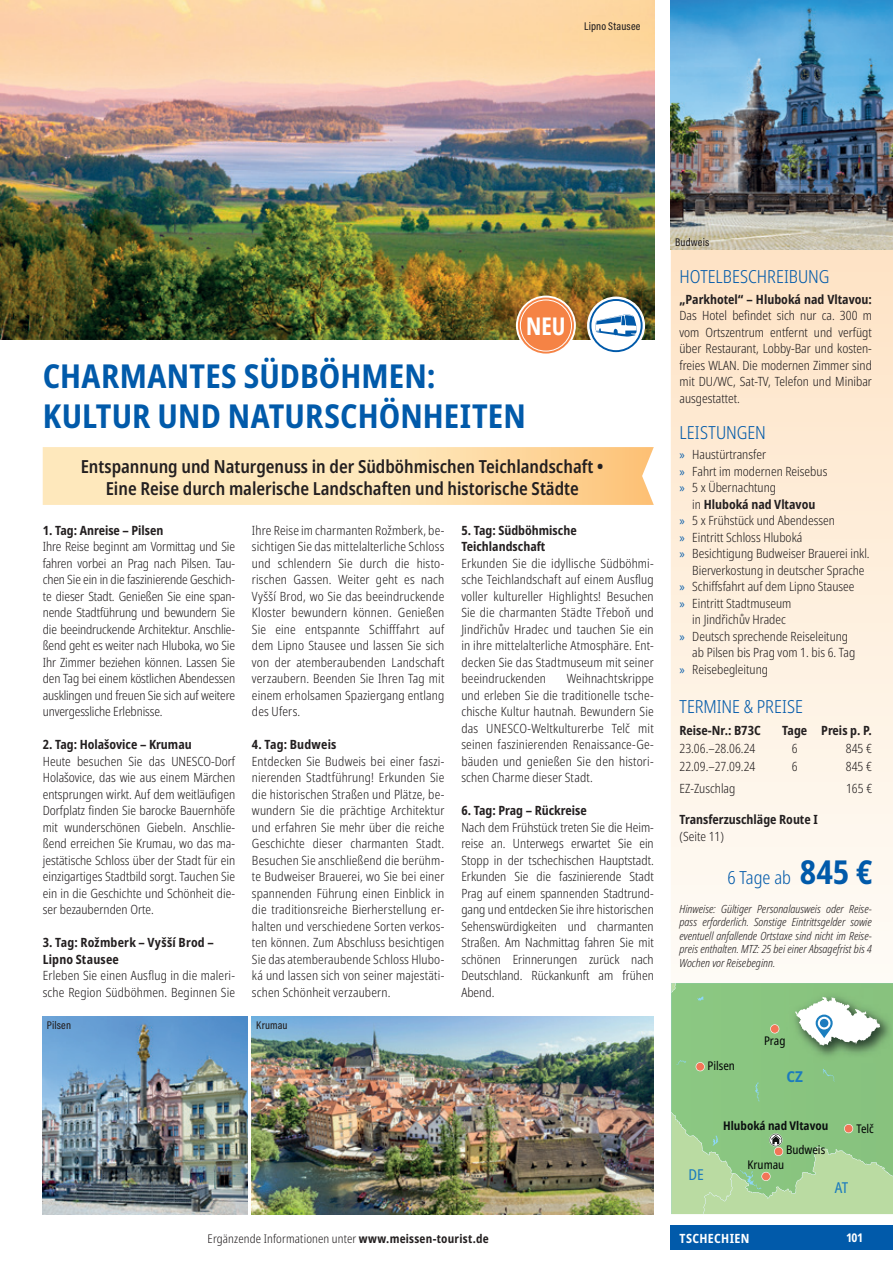
<style>
.page{position:relative;width:893px;height:1263px;background:#fff}
.page>*{position:absolute;margin:0;border:0;box-sizing:border-box;transform-origin:0 0}
.t1{font:700 condensed 33px/39.6px "Noto Sans";letter-spacing:.005em;color:#015aaa}
.t2{font:700 condensed 24.3px "Open Sans";color:#fff}
.t3{font:600 condensed 18px/21.6px "Noto Sans";color:#231f20;text-align:center}
.t4{font:300 condensed 18px "Noto Sans";color:#015aaa}
.t5{font:condensed 15px "Noto Sans";color:#1b7bbe}
.t6{font:700 semi-condensed 15px "Noto Sans";color:#1b7bbe}
.t7{font:300 condensed 12.75px/16.5px "Noto Sans";color:#231f20;text-align:justify}
.t8{font:700 condensed 12.75px/16.5px "Noto Sans";color:#231f20}
.t9{font:700 condensed 12.75px "Noto Sans";letter-spacing:.025em;color:#fff}
.t10{font:300 condensed 12px "Noto Sans";letter-spacing:.015em;color:#231f20}
.t11{font:condensed 12px "Noto Sans";color:#020405}
.t12{font:700 condensed 12px "Noto Sans";color:#0b0f10}
.t13{font:700 condensed 12px "Noto Sans";color:#fff}
.t14{font:italic 300 condensed 11.25px/13.5px "Noto Sans";color:#231f20;text-align:justify}
.t15{font:500 11.25px "Acumin Pro Cond";letter-spacing:.015em;color:#231f20}
.s1{font-family:"Myriad Pro";font-weight:400;font-stretch:normal;color:#015aaa}
.s2{font-weight:300}
.s3{font-weight:700;font-size:33px}
.s4{font-weight:700}
</style>
<div class="page">
<div style="left:671px;top:1225px;width:222px;height:25px;background:#015aaa"></div>
<svg style="left:671px;top:250px;width:222px;height:700px;background:#feefdd"></svg>
<img style="left:0;top:0;width:654px;height:340px">
<svg style="left:671px;top:983px;width:222px;height:231px;background:#98c98c"></svg>
<svg style="left:818px;top:1017px;width:12px;height:12px"></svg>
<div style="left:820px;top:1019px;width:8px;height:8px;background:#1b7bbe;border-radius:50%"></div>
<img style="left:671px;top:0;width:222px;height:250px">
<img style="left:43px;top:1016px;width:205px;height:198px">
<img style="left:252px;top:1016px;width:402px;height:198px">
<svg style="left:517px;top:297px;width:58px;height:57px"></svg>
<div style="left:516px;top:296px;width:60px;height:59px;border:2px solid #fff;border-radius:50%"></div>
<div style="left:520px;top:300px;width:51px;height:51px;background:#f58345;border-radius:50%"></div>
<div style="left:520px;top:299px;width:52px;height:53px;border:1px solid #fff;border-radius:50%"></div>
<div style="left:587px;top:297px;width:58px;height:58px;background:#fff;border-radius:50%"></div>
<svg style="left:589px;top:299px;width:54px;height:53px"></svg>
<svg style="left:43px;top:447px;width:611px;height:58px;background:#fde0ae"></svg>
<p class="t15" style="left:584px;top:18px;width:58px">Lipno Stausee</p>
<h2 class="t2" style="left:526px;top:309px;width:41px">NEU</h2>
<h1 class="t1" style="left:43px;top:357px;width:485px">CHARMANTES SÜDBÖHMEN:<br>KULTUR UND NATURSCHÖNHEITEN</h1>
<h3 class="t3" style="left:81px;top:456px;width:525px">Entspannung und Naturgenuss in der Südböhmischen Teichlandschaft •<br>Eine Reise durch malerische Landschaften und historische Städte</h3>
<p class="t8" style="left:43px;top:522px;width:122px">1. Tag: Anreise – Pilsen</p>
<p class="t7" style="left:43px;top:539px;width:194px">Ihre Reise beginnt am Vormittag und Sie fahren vorbei an Prag nach Pilsen. Tau&shy;chen Sie ein in die faszinierende Geschich&shy;te dieser Stadt. Genießen Sie eine span&shy;nende Stadtführung und bewundern Sie die beeindruckende Architektur. Anschlie&shy;ßend geht es weiter nach Hluboka, wo Sie Ihr Zimmer beziehen können. Lassen Sie den Tag bei einem köstlichen Abendessen ausklingen und freuen Sie sich auf weitere unvergessliche Erlebnisse.</p>
<p class="t8" style="left:43px;top:736px;width:151px">2. Tag: Holašovice – Krumau</p>
<p class="t7" style="left:43px;top:753px;width:194px">Heute besuchen Sie das UNESCO-Dorf Holašovice, das wie aus einem Märchen entsprungen wirkt. Auf dem weitläufigen Dorfplatz finden Sie barocke Bauernhöfe mit wunderschönen Giebeln. Anschlie&shy;ßend erreichen Sie Krumau, wo das ma&shy;jestätische Schloss über der Stadt für ein einzigartiges Stadtbild sorgt. Tauchen Sie ein in die Geschichte und Schönheit die&shy;ser bezaubernden Orte.</p>
<p class="t8" style="left:43px;top:934px;width:173px">3. Tag: Rožmberk – Vyšší Brod –<br>Lipno Stausee</p>
<p class="t7" style="left:43px;top:968px;width:194px">Erleben Sie einen Ausflug in die maleri&shy;sche Region Südböhmen. Beginnen Sie</p>
<p class="t7" style="left:252px;top:522px;width:194px">Ihre Reise im charmanten Rožmberk, be&shy;sichtigen Sie das mittelalterliche Schloss und schlendern Sie durch die histo&shy;rischen Gassen. Weiter geht es nach Vyšší Brod, wo Sie das beeindruckende Kloster bewundern können. Genießen Sie eine entspannte Schifffahrt auf dem Lipno Stausee und lassen Sie sich von der atemberaubenden Landschaft verzaubern. Beenden Sie Ihren Tag mit einem erholsamen Spaziergang entlang des Ufers.</p>
<p class="t8" style="left:252px;top:736px;width:86px">4. Tag: Budweis</p>
<p class="t7" style="left:252px;top:753px;width:194px">Entdecken Sie Budweis bei einer faszi&shy;nierenden Stadtführung! Erkunden Sie die historischen Straßen und Plätze, be&shy;wundern Sie die prächtige Architektur und erfahren Sie mehr über die reiche Geschichte dieser charmanten Stadt.<br>Besuchen Sie anschließend die berühm&shy;te Budweiser Brauerei, wo Sie bei einer spannenden Führung einen Einblick in die traditionsreiche Bierherstellung er&shy;halten und verschiedene Sorten verkos&shy;ten können. Zum Abschluss besichtigen Sie das atemberaubende Schloss Hlubo&shy;ká und lassen sich von seiner majestäti&shy;schen Schönheit verzaubern.</p>
<p class="t15" style="left:47px;top:1017px;width:26px">Pilsen</p>
<p class="t15" style="left:256px;top:1017px;width:33px">Krumau</p>
<p class="t8" style="left:461px;top:522px;width:117px">5. Tag: Südböhmische<br>Teichlandschaft</p>
<p class="t7" style="left:461px;top:555px;width:194px">Erkunden Sie die idyllische Südböhmi&shy;sche Teichlandschaft auf einem Ausflug voller kultureller Highlights! Besuchen Sie die charmanten Städte Třeboň und Jindřichův Hradec und tauchen Sie ein in ihre mittelalterliche Atmosphäre. Ent&shy;decken Sie das Stadtmuseum mit seiner beeindruckenden</p>
<p class="t7" style="left:461px;top:671px;width:194px;text-indent:105px">Weihnachtskrippe und erleben Sie die traditionelle tsche&shy;chische Kultur hautnah. Bewundern Sie das UNESCO-Weltkulturerbe Telč mit seinen faszinierenden Renaissance-Ge&shy;bäuden und genießen Sie den histori&shy;schen Charme dieser Stadt.</p>
<p class="t8" style="left:461px;top:802px;width:127px">6. Tag: Prag – Rückreise</p>
<p class="t7" style="left:461px;top:819px;width:194px">Nach dem Frühstück treten Sie die Heim&shy;reise an. Unterwegs erwartet Sie ein Stopp in der tschechischen Hauptstadt.<br>Erkunden Sie die faszinierende Stadt Prag auf einem spannenden Stadtrund&shy;gang und entdecken Sie ihre historischen Sehenswürdigkeiten und charmanten Straßen. Am Nachmittag fahren Sie mit schönen Erinnerungen zurück nach Deutschland. Rückankunft am frühen Abend.</p>
<p class="t15" style="left:675px;top:234px;width:36px">Budweis</p>
<h3 class="t4" style="left:679px;top:264px;width:151px">HOTELBESCHREIBUNG</h3>
<p class="t8" style="left:679px;top:291px;width:194px">„Parkhotel“ – Hluboká nad Vltavou:</p>
<p class="t7" style="left:679px;top:308px;width:194px">Das Hotel befindet sich nur ca. 300 m vom Ortszentrum entfernt und verfügt über Restaurant, Lobby-Bar und kosten&shy;freies WLAN. Die modernen Zimmer sind mit DU/WC, Sat-TV, Telefon und Minibar ausgestattet.</p>
<h3 class="t4" style="left:679px;top:420px;width:88px">LEISTUNGEN</h3>
<p class="t7" style="left:679px;top:447px;width:149px;text-align:left"><span class="s1">»</span> Haustürtransfer<br><span class="s1">»</span> Fahrt im modernen Reisebus <span class="s1">»</span> 5 x Übernachtung</p>
<p class="t8" style="left:692px;top:496px;width:125px"><span class="s2">in</span> Hluboká nad Vltavou</p>
<p class="t7" style="left:679px;top:513px;width:157px"><span class="s1">»</span> 5 x Frühstück und Abendessen</p>
<p class="t7" style="left:679px;top:529px;width:124px"><span class="s1">»</span> Eintritt Schloss Hluboká</p>
<p class="t7" style="left:679px;top:546px;width:192px"><span class="s1">»</span> Besichtigung Budweiser Brauerei inkl.</p>
<p class="t7" style="left:692px;top:562px;width:174px">Bierverkostung in deutscher Sprache</p>
<p class="t7" style="left:679px;top:579px;width:177px"><span class="s1">»</span> Schiffsfahrt auf dem Lipno Stausee</p>
<p class="t7" style="left:679px;top:595px;width:113px"><span class="s1">»</span> Eintritt Stadtmuseum</p>
<p class="t7" style="left:692px;top:612px;width:95px">in Jindřichův Hradec</p>
<p class="t7" style="left:679px;top:628px;width:170px"><span class="s1">»</span> Deutsch sprechende Reiseleitung</p>
<p class="t7" style="left:692px;top:645px;width:164px">ab Pilsen bis Prag vom 1. bis 6. Tag</p>
<p class="t7" style="left:679px;top:661px;width:90px"><span class="s1">»</span> Reisebegleitung</p>
<h3 class="t4" style="left:679px;top:693px;width:125px">TERMINE &amp; PREISE</h3>
<p class="t8" style="left:679px;top:722px;width:83px">Reise-Nr.: B73C</p>
<p class="t8" style="left:782px;top:722px;width:91px">Tage Preis p. P.</p>
<p class="t7" style="left:679px;top:740px;width:77px">23.06.–28.06.24</p>
<p class="t7" style="left:792px;top:740px;width:7px">6</p>
<p class="t7" style="left:846px;top:740px;width:28px">845 €</p>
<p class="t7" style="left:679px;top:758px;width:77px">22.09.–27.09.24</p>
<p class="t7" style="left:792px;top:758px;width:7px">6</p>
<p class="t7" style="left:846px;top:758px;width:28px">845 €</p>
<p class="t7" style="left:679px;top:780px;width:57px">EZ-Zuschlag</p>
<p class="t7" style="left:846px;top:780px;width:28px">165 €</p>
<p class="t8" style="left:679px;top:811px;width:140px">Transferzuschläge Route I</p>
<p class="t7" style="left:679px;top:828px;width:46px">(Seite 11)</p>
<h3 class="t4" style="left:728px;top:865px;width:146px">6 Tage ab <span class="s3">845 €</span></h3>
<p class="t14" style="left:679px;top:902px;width:194px">Hinweise: Gültiger Personalausweis oder Reise&shy;pass erforderlich. Sonstige Eintrittsgelder sowie eventuell anfallende Ortstaxe sind nicht im Reise&shy;preis enthalten. MTZ: 25 bei einer Absagefrist bis 4<br>Wochen vor Reisebeginn.</p>
<p class="t11" style="left:707px;top:1057px;width:29px">Pilsen</p>
<p class="t11" style="left:764px;top:1032px;width:23px">Prag</p>
<p class="t6" style="left:786px;top:1065px;width:18px">CZ</p>
<p class="t12" style="left:723px;top:1116px;width:107px">Hluboká nad Vltavou</p>
<p class="t11" style="left:856px;top:1120px;width:19px">Telč</p>
<p class="t5" style="left:689px;top:1163px;width:17px">DE</p>
<p class="t11" style="left:786px;top:1141px;width:41px">Budweis</p>
<p class="t11" style="left:748px;top:1156px;width:38px">Krumau</p>
<p class="t5" style="left:835px;top:1177px;width:15px">AT</p>
<p class="t10" style="left:208px;top:1230px;width:283px">Ergänzende Informationen unter <span class="s4">www.meissen-tourist.de</span></p>
<p class="t9" style="left:679px;top:1229px;width:71px">TSCHECHIEN</p>
<p class="t13" style="left:846px;top:1229px;width:19px">101</p>
</div>
